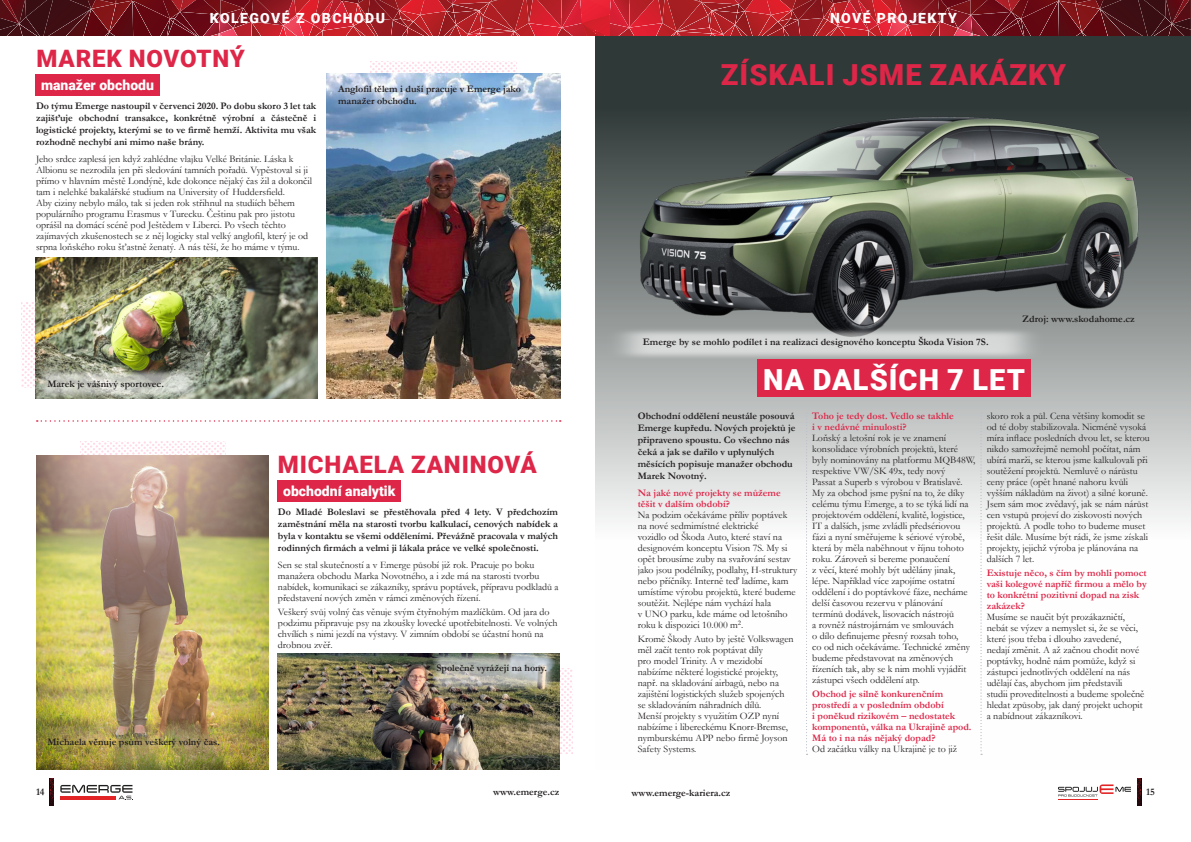
<style>
.page{position:relative;width:1191px;height:842px;background:#fff}
.page>*{position:absolute;margin:0;border:0;box-sizing:border-box;transform-origin:0 0}
.t1{font:900 29px "Roboto";letter-spacing:.035em;color:#dd2648}
.t2{font:900 29px "Roboto";letter-spacing:.035em;color:#fff}
.t3{font:900 24px "Roboto";letter-spacing:.035em;color:#dd2648}
.t4{font:900 14px "Roboto";color:#fff}
.t5{font:900 14px "Roboto";letter-spacing:.1em;color:#fff}
.t6{font:10px/11px "Garamond";color:#231f20}
.t7{font:700 10px/12px "Garamond";color:#231f20}
.t8{font:700 10px/11px "Garamond";color:#dd2648}
</style>
<div class="page">
<svg style="left:1137px;top:778px;width:5px;height:28px"></svg>
<svg style="left:1058px;top:784px;width:73px;height:12px"></svg>
<hr style="left:1058px;top:799px;width:39px;height:1px;background:#e22425">
<svg style="left:0;top:0;width:1190px;height:36px;background:#98222a"></svg>
<svg style="left:50px;top:778px;width:83px;height:28px"></svg>
<hr style="left:61px;top:796px;width:55px;height:3px;background:#e32426">
<svg style="left:371px;top:61px;width:145px;height:13px"></svg>
<img style="left:327px;top:74px;width:233px;height:324px">
<svg style="left:80px;top:441px;width:145px;height:15px"></svg>
<img style="left:36px;top:456px;width:232px;height:313px">
<svg style="left:37px;top:420px;width:524px;height:2px"></svg>
<svg style="left:559px;top:669px;width:14px;height:85px"></svg>
<svg style="left:22px;top:302px;width:13px;height:85px"></svg>
<svg style="left:595px;top:36px;width:595px;height:719px"></svg>
<img style="left:631px;top:57px;width:524px;height:295px">
<img style="left:35px;top:258px;width:282px;height:140px">
<img style="left:40px;top:360px;width:174px;height:39px">
<img style="left:278px;top:653px;width:281px;height:116px">
<img style="left:419px;top:653px;width:148px;height:41px">
<img style="left:604px;top:319px;width:480px;height:46px">
<svg style="left:806px;top:413px;width:1px;height:342px"></svg>
<svg style="left:980px;top:413px;width:2px;height:342px"></svg>
<div style="left:277px;top:480px;width:124px;height:22px;background:#dd2648"></div>
<div style="left:35px;top:74px;width:125px;height:22px;background:#dd2648"></div>
<div style="left:756px;top:360px;width:274px;height:37px;background:#dd2648"></div>
<h3 class="t5" style="left:210px;top:8px;width:177px">KOLEGOVÉ Z OBCHODU</h3>
<h3 class="t5" style="left:830px;top:8px;width:129px">NOVÉ PROJEKTY</h3>
<h2 class="t3" style="left:36px;top:42px;width:210px">MAREK NOVOTNÝ</h2>
<h3 class="t4" style="left:41px;top:75px;width:114px">manažer obchodu</h3>
<p class="t7" style="left:36px;top:100px;width:282px;text-align:justify">Do týmu Emerge nastoupil v červenci 2020. Po dobu skoro 3 let tak zajišťuje obchodní transakce, konkrétně výrobní a částečně i logistické projekty, kterými se to ve firmě hemží. Aktivita mu však rozhodně nechybí ani mimo naše brány.</p>
<p class="t6" style="left:36px;top:153px;width:277px">Jeho srdce zaplesá jen když zahlédne vlajku Velké Británie. Láska k Albionu se nezrodila jen při sledování tamních pořadů. Vypěstoval si ji přímo v hlavním městě Londýně, kde dokonce nějaký čas žil a dokončil tam i nelehké bakalářské studium na University of Huddersfield.<br>Aby ciziny nebylo málo, tak si jeden rok střihnul na studiích během populárního programu Erasmus v Turecku. Češtinu pak pro jistotu oprášil na domácí scéně pod Ještědem v Liberci. Po všech těchto zajímavých zkušenostech se z něj logicky stal velký anglofil, který je od srpna loňského roku šťastně ženatý. A nás těší, že ho máme v týmu.</p>
<p class="t7" style="left:338px;top:82px;width:184px">Anglofil tělem i duší pracuje v Emerge jako manažer obchodu.</p>
<p class="t7" style="left:47px;top:378px;width:118px">Marek je vášnivý sportovec.</p>
<h2 class="t3" style="left:278px;top:448px;width:260px">MICHAELA ZANINOVÁ</h2>
<h3 class="t4" style="left:283px;top:481px;width:114px">obchodní analytik</h3>
<p class="t7" style="left:278px;top:506px;width:282px;text-align:justify">Do Mladé Boleslavi se přestěhovala před 4 lety. V předchozím zaměstnání měla na starosti tvorbu kalkulací, cenových nabídek a byla v kontaktu se všemi odděleními. Převážně pracovala v malých rodinných firmách a velmi ji lákala práce ve velké společnosti.</p>
<p class="t6" style="left:278px;top:559px;width:282px">Sen se stal skutečností a v Emerge působí již rok. Pracuje po boku manažera obchodu Marka Novotného, a i zde má na starosti tvorbu nabídek, komunikaci se zákazníky, správu poptávek, přípravu podkladů a představení nových změn v rámci změnových řízení.</p>
<p class="t6" style="left:278px;top:606px;width:281px">Veškerý svůj volný čas věnuje svým čtyřnohým mazlíčkům. Od jara do podzimu připravuje psy na zkoušky lovecké upotřebitelnosti. Ve volných chvílích s nimi jezdí na výstavy. V zimním období se účastní honů na drobnou zvěř.</p>
<p class="t7" style="left:47px;top:736px;width:174px">Michaela věnuje psům veškerý volný čas.</p>
<p class="t7" style="left:436px;top:662px;width:112px">Společně vyrážejí na hony.</p>
<h1 class="t1" style="left:721px;top:54px;width:347px">ZÍSKALI JSME ZAKÁZKY</h1>
<p class="t7" style="left:643px;top:336px;width:347px">Emerge by se mohlo podílet i na realizaci designového konceptu Škoda Vision 7S.</p>
<p class="t7" style="left:1022px;top:313px;width:114px">Zdroj: www.skodahome.cz</p>
<h1 class="t2" style="left:763px;top:359px;width:263px">NA DALŠÍCH 7 LET</h1>
<p class="t7" style="left:638px;top:410px;width:159px">Obchodní oddělení neustále posouvá<br>Emerge kupředu. Nových projektů je připraveno spoustu. Co všechno nás čeká a jak se dařilo v uplynulých měsících popisuje manažer obchodu<br>Marek Novotný.</p>
<p class="t8" style="left:638px;top:487px;width:144px">Na jaké nové projekty se můžeme těšit v dalším období?</p>
<p class="t6" style="left:638px;top:509px;width:161px">Na podzim očekáváme příliv poptávek na nové sedmimístné elektrické<br>vozidlo od Škoda Auto, které staví na designovém konceptu Vision 7S. My si opět brousíme zuby na svařování sestav jako jsou podélníky, podlahy, H-struktury nebo příčníky. Interně teď ladíme, kam umístíme výrobu projektů, které budeme soutěžit. Nejlépe nám vychází hala<br>v UNO parku, kde máme od letošního roku k dispozici 10.000 m<sup>2</sup>.</p>
<p class="t6" style="left:638px;top:633px;width:157px">Kromě Škody Auto by ještě Volkswagen měl začít tento rok poptávat díly<br>pro model Trinity. A v mezidobí nabízíme některé logistické projekty, např. na skladování airbagů, nebo na zajištění logistických služeb spojených se skladováním náhradních dílů.<br>Menší projekty s využitím OZP nyní nabízíme i libereckému Knorr-Bremse, nymburskému APP nebo firmě Joyson Safety Systems.</p>
<p class="t8" style="left:812px;top:411px;width:143px">Toho je tedy dost. Vedlo se takhle i v nedávné minulosti?</p>
<p class="t6" style="left:812px;top:432px;width:165px">Loňský a letošní rok je ve znamení konsolidace výrobních projektů, které byly nominovány na platformu MQB48W, respektive VW/SK 49x, tedy nový<br>Passat a Superb s výrobou v Bratislavě.<br>My za obchod jsme pyšní na to, že díky celému týmu Emerge, a to se týká lidí na projektovém oddělení, kvalitě, logistice, IT a dalších, jsme zvládli předsériovou fázi a nyní směřujeme k sériové výrobě, která by měla naběhnout v říjnu tohoto roku. Zároveň si bereme ponaučení<br>z věcí, které mohly být udělány jinak, lépe. Například více zapojíme ostatní oddělení i do poptávkové fáze, necháme delší časovou rezervu v plánování termínů dodávek, lisovacích nástrojů<br>a rovněž nástrojárnám ve smlouvách<br>o dílo definujeme přesný rozsah toho,<br>co od nich očekáváme. Technické změny budeme představovat na změnových řízeních tak, aby se k nim mohli vyjádřit zástupci všech oddělení atp.</p>
<p class="t8" style="left:812px;top:688px;width:161px">Obchod je silně konkurenčním prostředí a v posledním období<br>i poněkud rizikovém – nedostatek komponentů, válka na Ukrajině apod.<br>Má to i na nás nějaký dopad?</p>
<p class="t6" style="left:812px;top:743px;width:146px">Od začátku války na Ukrajině je to již</p>
<p class="t6" style="left:986px;top:410px;width:165px">skoro rok a půl. Cena většiny komodit se od té doby stabilizovala. Nicméně vysoká míra inflace posledních dvou let, se kterou nikdo samozřejmě nemohl počítat, nám ubírá marži, se kterou jsme kalkulovali při soutěžení projektů. Nemluvě o nárůstu ceny práce (opět hnané nahoru kvůli vyšším nákladům na život) a silné koruně.<br>Jsem sám moc zvědavý, jak se nám nárůst cen vstupů projeví do ziskovosti nových projektů. A podle toho to budeme muset řešit dále. Musíme být rádi, že jsme získali projekty, jejichž výroba je plánována na dalších 7 let.</p>
<p class="t8" style="left:986px;top:567px;width:161px">Existuje něco, s čím by mohli pomoct vaši kolegové napříč firmou a mělo by to konkrétní pozitivní dopad na zisk zakázek?</p>
<p class="t6" style="left:986px;top:611px;width:159px">Musíme se naučit být prozákazničtí, nebát se výzev a nemyslet si, že se věci, které jsou třeba i dlouho zavedené, nedají změnit. A až začnou chodit nové poptávky, hodně nám pomůže, když si zástupci jednotlivých oddělení na nás udělají čas, abychom jim představili studii proveditelnosti a budeme společně hledat způsoby, jak daný projekt uchopit a nabídnout zákazníkovi.</p>
<p class="t7" style="left:36px;top:787px;width:10px">14</p>
<p class="t7" style="left:493px;top:787px;width:68px">www.emerge.cz</p>
<p class="t7" style="left:631px;top:787px;width:101px">www.emerge-kariera.cz</p>
<p class="t7" style="left:1146px;top:786px;width:10px">15</p>
</div>
